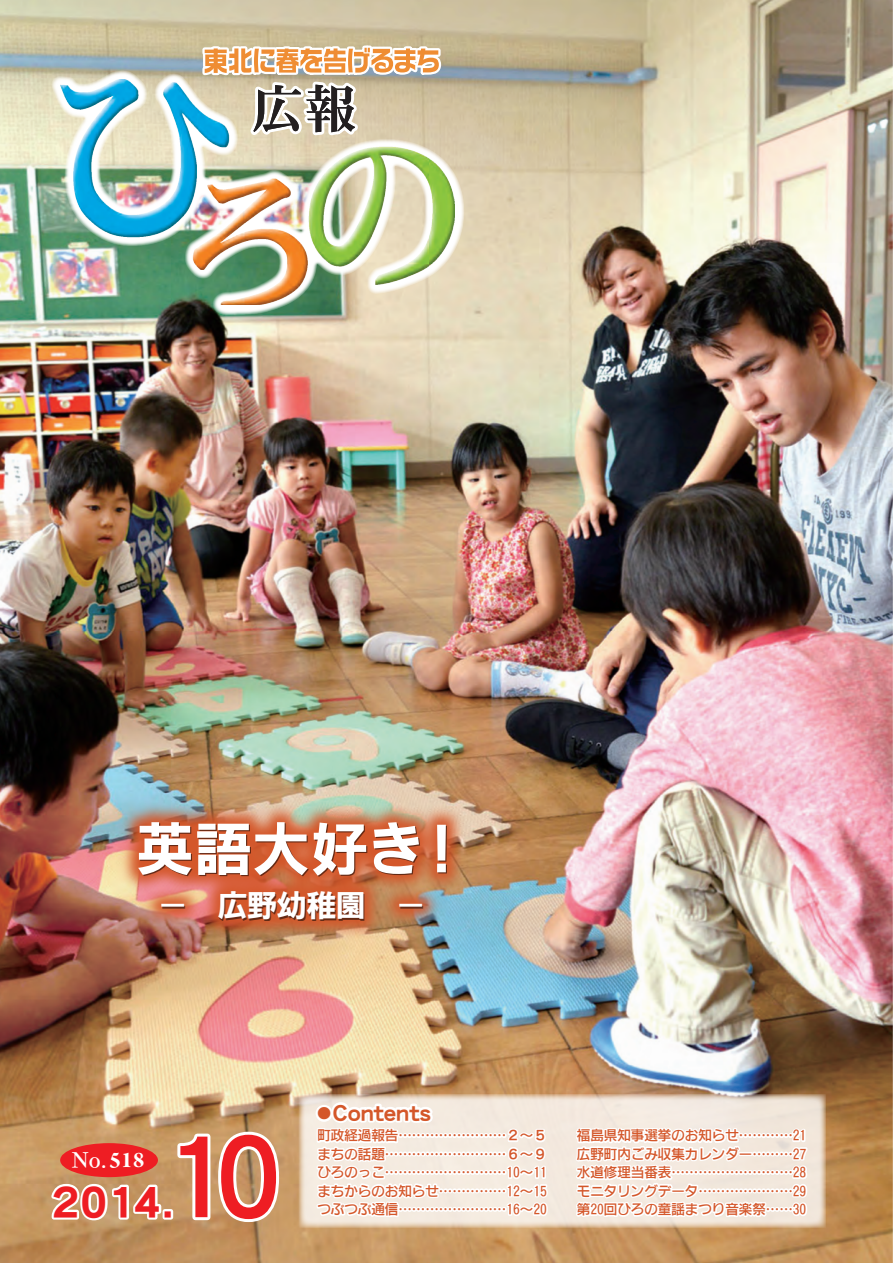
<style>
.page{position:relative;width:893px;height:1263px;background:#fff}
.page>*{position:absolute;margin:0;border:0;box-sizing:border-box;transform-origin:0 0}
.t1{font:500 105px "PN Go IWA";color:#ee1d23;scale:.91 1}
.t2{font:700 57px "PN Go IWA";letter-spacing:.02em;color:#fff}
.t3{font:52.5px "DFHS Mincho G W7 WIN RKSJ H";color:#262324}
.t4{font:700 39.75px "PN Go IWA";color:#ee1d23}
.t5{font:30px "PN Go IWA HW Bd";letter-spacing:-.02em;color:#fff}
.t6{font:700 22.5px "P Min IWA";color:#fff}
.t7{font:700 20.25px "PN Go IWA";letter-spacing:-.045em;color:#d4572a;scale:.95 1}
.t8{font:13.5px/18.5px "PN Go IWA HW Md";color:#d4572a;text-align:justify}
.s1{font-family:"Arno Pro Bold Subhead";font-weight:400;font-size:24px}
.s2{font-size:13.5px}
</style>
<div class="page">
<img style="left:0;top:0;width:893px;height:1263px">
<img style="left:68px;top:752px;width:448px;height:238px">
<img style="left:85px;top:769px;width:419px;height:210px">
<img style="left:51px;top:44px;width:413px;height:272px">
<img style="left:60px;top:80px;width:395px;height:225px">
<svg style="left:48px;top:1181px;width:116px;height:48px"></svg>
<svg style="left:174px;top:1129px;width:108px;height:96px"></svg>
<div style="left:60px;top:1143px;width:98px;height:34px;background:#ee1d23;border-radius:50%"></div>
<svg style="left:299px;top:1094px;width:527px;height:134px;background:#eadbcb"></svg>
<svg style="left:313px;top:1100px;width:236px;height:120px"></svg>
<svg style="left:572px;top:1125px;width:237px;height:94px"></svg>
<h3 class="t3" style="left:251px;top:82px;width:106px">広報</h3>
<h2 class="t2" style="left:136px;top:819px;width:335px">英語大好き！</h2>
<h3 class="t5" style="left:158px;top:890px;width:270px">－　広野幼稚園　－</h3>
<h3 class="t6" style="left:72px;top:1149px;width:74px">No.<span class="s1">518</span></h3>
<h3 class="t4" style="left:51px;top:1183px;width:125px">2014.</h3>
<h1 class="t1" style="left:164px;top:1126px;width:132px">10</h1>
<h3 class="t7" style="left:317px;top:1103px;width:122px"><span class="s2">●</span>Contents</h3>
<p class="t8" style="left:317px;top:1126px;width:231px">町政経過報告……………………２～５まちの話題………………………６～９ひろのっこ………………………10～11まちからのお知らせ……………12～15つぶつぶ通信……………………16～20</p>
<p class="t8" style="left:577px;top:1126px;width:231px">福島県知事選挙のお知らせ…………21広野町内ごみ収集カレンダー………27水道修理当番表………………………28モニタリングデータ…………………29第20回ひろの童謡まつり音楽祭……30</p>
</div>
